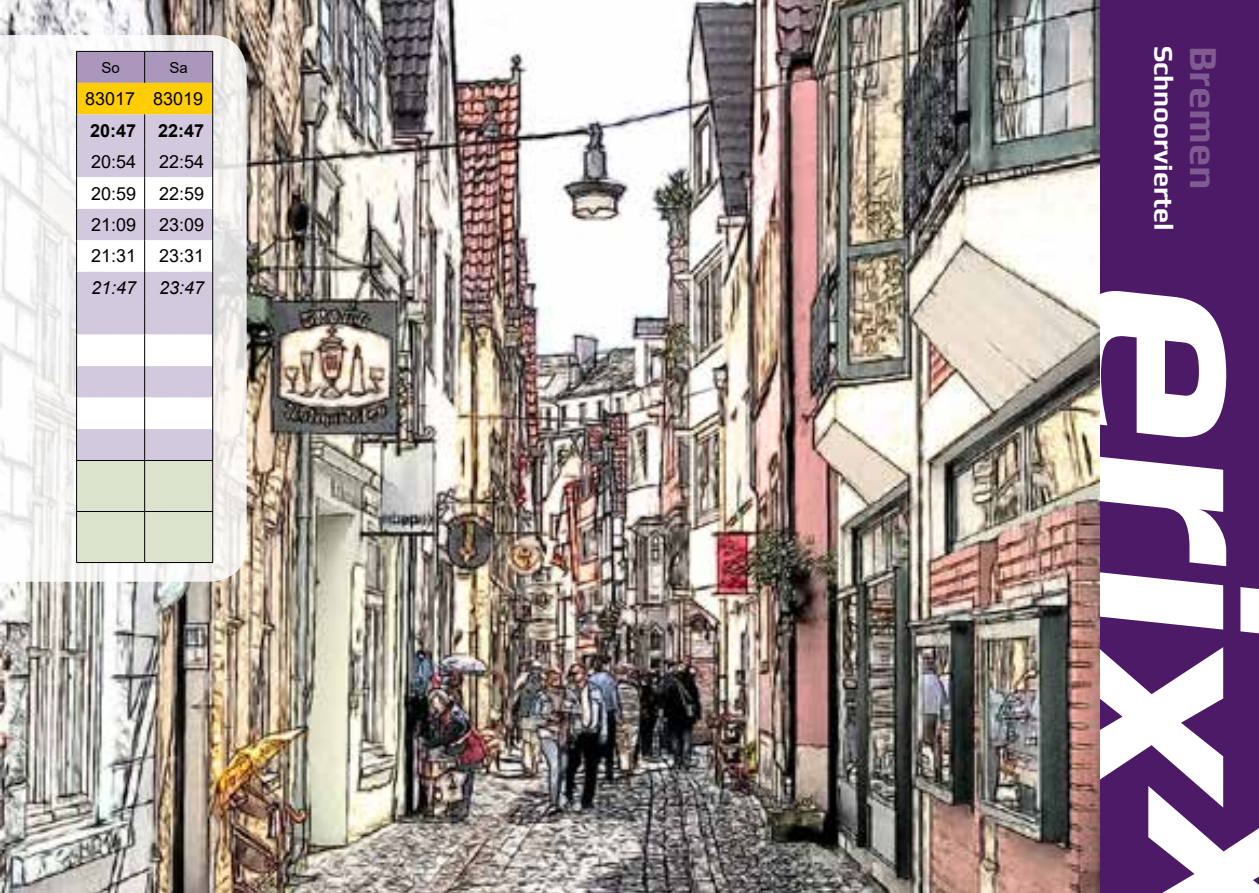
<style>
.page{position:relative;width:1259px;height:893px;background:#fff}
.page>*{position:absolute;margin:0;border:0;box-sizing:border-box;transform-origin:0 0}
.t1{font:700 39.9px "Play";color:#7f5b92}
.t2{font:700 27px "Play";color:#fff}
.t3{font:18px "Arial";color:#000}
.t4{font:700 18px "Arial";color:#000}
.t5{font:italic 18px "Arial";color:#000}
.t6{font:15px "Arial";color:#000}
</style>
<div class="page">
<div style="left:1099px;top:0;width:160px;height:893px;background:#4d1a67"></div>
<svg style="left:1148px;top:808px;width:111px;height:85px"></svg>
<svg style="left:1099px;top:288px;width:160px;height:520px"></svg>
<img style="left:0;top:0;width:1099px;height:893px">
<svg style="left:0;top:35px;width:247px;height:547px;fill:#f5f4f3"></svg>
<svg style="left:77px;top:52px;width:135px;height:62px;background:#d5b15d"></svg>
<div style="left:77px;top:114px;width:135px;height:346px;background:#d2c9de"></div>
<svg style="left:77px;top:177px;width:135px;height:252px"></svg>
<div style="left:77px;top:461px;width:135px;height:101px;background:#dbe3cd"></div>
<hr style="left:76px;top:114px;width:1px;height:32px;background:#000">
<hr style="left:144px;top:114px;width:1px;height:32px;background:#000">
<hr style="left:212px;top:114px;width:1px;height:32px;background:#000">
<hr style="left:76px;top:146px;width:1px;height:31px;background:#000">
<hr style="left:144px;top:146px;width:1px;height:31px;background:#000">
<hr style="left:212px;top:146px;width:1px;height:31px;background:#000">
<hr style="left:76px;top:177px;width:1px;height:32px;background:#000">
<hr style="left:144px;top:177px;width:1px;height:32px;background:#000">
<hr style="left:212px;top:177px;width:1px;height:32px;background:#000">
<hr style="left:76px;top:209px;width:1px;height:31px;background:#000">
<hr style="left:144px;top:209px;width:1px;height:31px;background:#000">
<hr style="left:212px;top:209px;width:1px;height:31px;background:#000">
<hr style="left:76px;top:240px;width:1px;height:32px;background:#000">
<hr style="left:144px;top:240px;width:1px;height:32px;background:#000">
<hr style="left:212px;top:240px;width:1px;height:32px;background:#000">
<hr style="left:76px;top:272px;width:1px;height:31px;background:#000">
<hr style="left:144px;top:272px;width:1px;height:31px;background:#000">
<hr style="left:212px;top:272px;width:1px;height:31px;background:#000">
<hr style="left:76px;top:303px;width:1px;height:32px;background:#000">
<hr style="left:144px;top:303px;width:1px;height:32px;background:#000">
<hr style="left:212px;top:303px;width:1px;height:32px;background:#000">
<hr style="left:76px;top:335px;width:1px;height:31px;background:#000">
<hr style="left:144px;top:335px;width:1px;height:31px;background:#000">
<hr style="left:212px;top:335px;width:1px;height:31px;background:#000">
<hr style="left:76px;top:366px;width:1px;height:32px;background:#000">
<hr style="left:144px;top:366px;width:1px;height:32px;background:#000">
<hr style="left:212px;top:366px;width:1px;height:32px;background:#000">
<hr style="left:76px;top:398px;width:1px;height:31px;background:#000">
<hr style="left:144px;top:398px;width:1px;height:31px;background:#000">
<hr style="left:212px;top:398px;width:1px;height:31px;background:#000">
<hr style="left:76px;top:429px;width:1px;height:31px;background:#000">
<hr style="left:144px;top:429px;width:1px;height:31px;background:#000">
<hr style="left:212px;top:429px;width:1px;height:31px;background:#000">
<hr style="left:76px;top:51px;width:69px;height:1px;background:#000">
<hr style="left:76px;top:52px;width:1px;height:31px;background:#000">
<hr style="left:145px;top:51px;width:68px;height:1px;background:#000">
<hr style="left:144px;top:52px;width:1px;height:31px;background:#000">
<hr style="left:212px;top:52px;width:1px;height:31px;background:#000">
<hr style="left:76px;top:461px;width:1px;height:50px;background:#000">
<hr style="left:144px;top:461px;width:1px;height:50px;background:#000">
<hr style="left:212px;top:461px;width:1px;height:50px;background:#000">
<hr style="left:76px;top:512px;width:1px;height:50px;background:#000">
<hr style="left:144px;top:512px;width:1px;height:50px;background:#000">
<hr style="left:212px;top:512px;width:1px;height:50px;background:#000">
<hr style="left:76px;top:562px;width:69px;height:1px;background:#000">
<hr style="left:145px;top:562px;width:68px;height:1px;background:#000">
<hr style="left:76px;top:460px;width:69px;height:1px;background:#000">
<hr style="left:145px;top:460px;width:68px;height:1px;background:#000">
<hr style="left:76px;top:511px;width:69px;height:1px;background:#000">
<hr style="left:145px;top:511px;width:68px;height:1px;background:#000">
<hr style="left:76px;top:83px;width:1px;height:31px;background:#000">
<hr style="left:212px;top:83px;width:1px;height:31px;background:#000">
<p class="t6" style="left:101px;top:57px;width:20px">So</p>
<p class="t6" style="left:169px;top:57px;width:20px">Sa</p>
<p class="t3" style="left:85px;top:86px;width:120px">83017 83019</p>
<p class="t4" style="left:90px;top:118px;width:116px">20:47 22:47</p>
<p class="t3" style="left:91px;top:149px;width:47px">20:54</p>
<p class="t3" style="left:159px;top:149px;width:47px">22:54</p>
<p class="t3" style="left:91px;top:181px;width:47px">20:59</p>
<p class="t3" style="left:159px;top:181px;width:47px">22:59</p>
<p class="t3" style="left:91px;top:212px;width:47px">21:09</p>
<p class="t3" style="left:159px;top:212px;width:47px">23:09</p>
<p class="t3" style="left:91px;top:244px;width:47px">21:31</p>
<p class="t3" style="left:159px;top:244px;width:47px">23:31</p>
<p class="t5" style="left:91px;top:276px;width:47px">21:47</p>
<p class="t5" style="left:159px;top:276px;width:47px">23:47</p>
<h2 class="t2" style="left:1179px;top:46px;width:187px;rotate:90deg">Schnoorviertel</h2>
<h1 class="t1" style="left:1227px;top:46px;width:145px;rotate:90deg">Bremen</h1>
</div>
